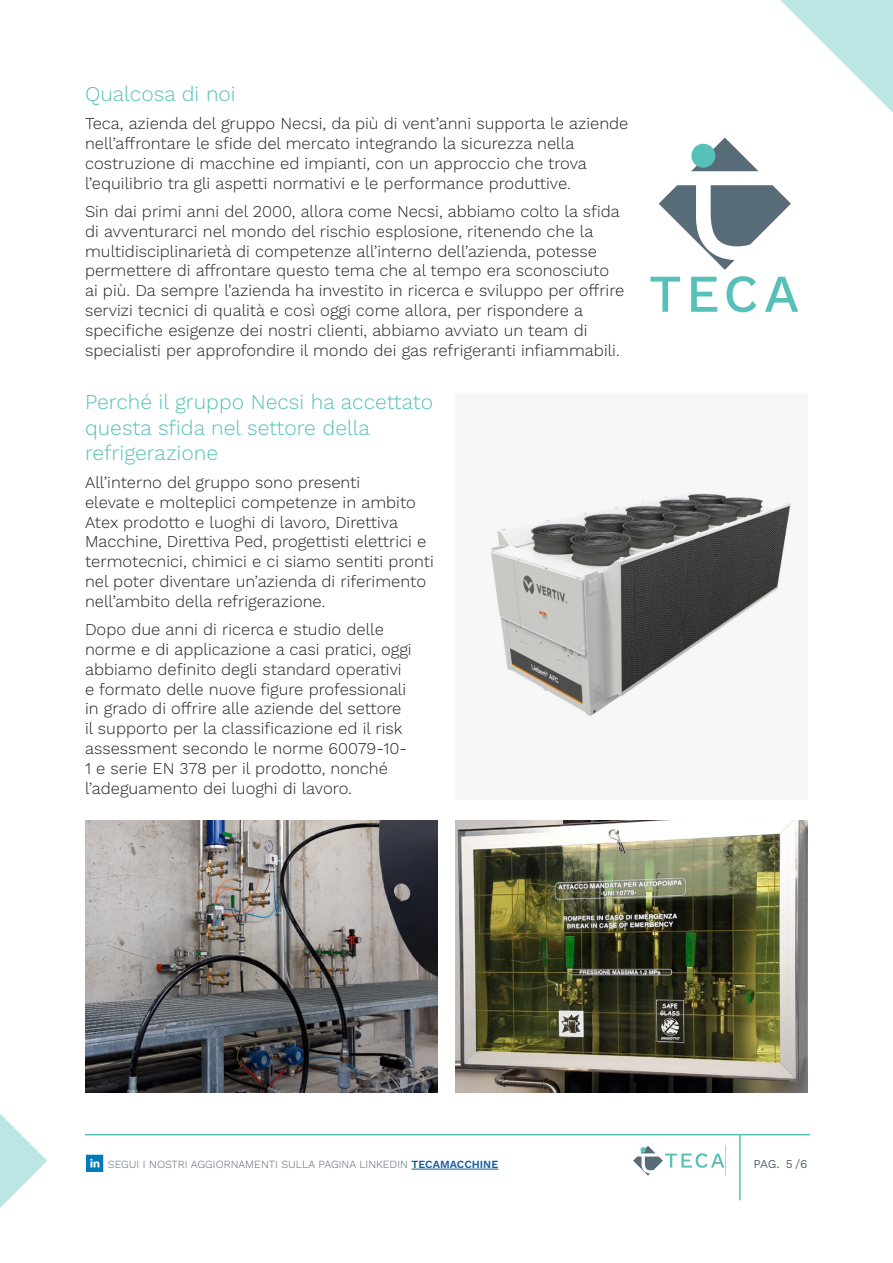
<style>
.page{position:relative;width:893px;height:1263px;background:#fff}
.page>*{position:absolute;margin:0;border:0;box-sizing:border-box;transform-origin:0 0}
.t1{font:300 21px/25.2px "Work Sans";color:#56c0b9}
.t2{font:300 16.5px/19.8px "Work Sans";color:#231f20}
.t3{font:12px "Work Sans";color:#5a6771}
.t4{font:300 10.95px "Work Sans";color:#5a6771}
.s1{font-weight:600;color:#175d9e}
</style>
<div class="page">
<hr style="left:411px;top:1169px;width:87px;height:1px;background:#175d9e">
<svg style="left:86px;top:1155px;width:17px;height:17px"></svg>
<hr style="left:85px;top:1134px;width:725px;height:1px;background:#56c0b9">
<hr style="left:739px;top:1135px;width:2px;height:65px;background:#56c0b9">
<svg style="left:0;top:1114px;width:47px;height:94px"></svg>
<svg style="left:633px;top:1146px;width:92px;height:30px"></svg>
<img style="left:85px;top:821px;width:352px;height:272px">
<svg style="left:650px;top:0;width:243px;height:313px"></svg>
<div style="left:455px;top:393px;width:353px;height:407px;background:#f7f7f8"></div>
<img style="left:491px;top:493px;width:300px;height:223px">
<img style="left:455px;top:821px;width:353px;height:272px">
<p class="t1" style="left:85px;top:82px;width:152px">Qualcosa di noi</p>
<p class="t2" style="left:85px;top:114px;width:545px">Teca, azienda del gruppo Necsi, da più di vent’anni supporta le aziende nell’affrontare le sfide del mercato integrando la sicurezza nella costruzione di macchine ed impianti, con un approccio che trova l’equilibrio tra gli aspetti normativi e le performance produttive.</p>
<p class="t2" style="left:85px;top:202px;width:541px">Sin dai primi anni del 2000, allora come Necsi, abbiamo colto la sfida di avventurarci nel mondo del rischio esplosione, ritenendo che la multidisciplinarietà di competenze all’interno dell’azienda, potesse permettere di affrontare questo tema che al tempo era sconosciuto ai più. Da sempre l’azienda ha investito in ricerca e sviluppo per offrire servizi tecnici di qualità e così oggi come allora, per rispondere a specifiche esigenze dei nostri clienti, abbiamo avviato un team di specialisti per approfondire il mondo dei gas refrigeranti infiammabili.</p>
<p class="t1" style="left:85px;top:390px;width:350px">Perché il gruppo Necsi ha accettato questa sfida nel settore della refrigerazione</p>
<p class="t2" style="left:85px;top:473px;width:350px">All’interno del gruppo sono presenti<br>elevate e molteplici competenze in ambito Atex prodotto e luoghi di lavoro, Direttiva Macchine, Direttiva Ped, progettisti elettrici e termotecnici, chimici e ci siamo sentiti pronti nel poter diventare un’azienda di riferimento nell’ambito della refrigerazione.</p>
<p class="t2" style="left:85px;top:620px;width:328px">Dopo due anni di ricerca e studio delle norme e di applicazione a casi pratici, oggi abbiamo definito degli standard operativi e formato delle nuove figure professionali in grado di offrire alle aziende del settore il supporto per la classificazione ed il risk assessment secondo le norme 60079-10- 1 e serie EN 378 per il prodotto, nonché l’adeguamento dei luoghi di lavoro.</p>
<p class="t4" style="left:108px;top:1158px;width:392px">SEGUI I NOSTRI AGGIORNAMENTI SULLA PAGINA LINKEDIN <span class="s1">TECAMACCHINE</span></p>
<p class="t3" style="left:753px;top:1156px;width:56px">PAG. 5 /6</p>
</div>
